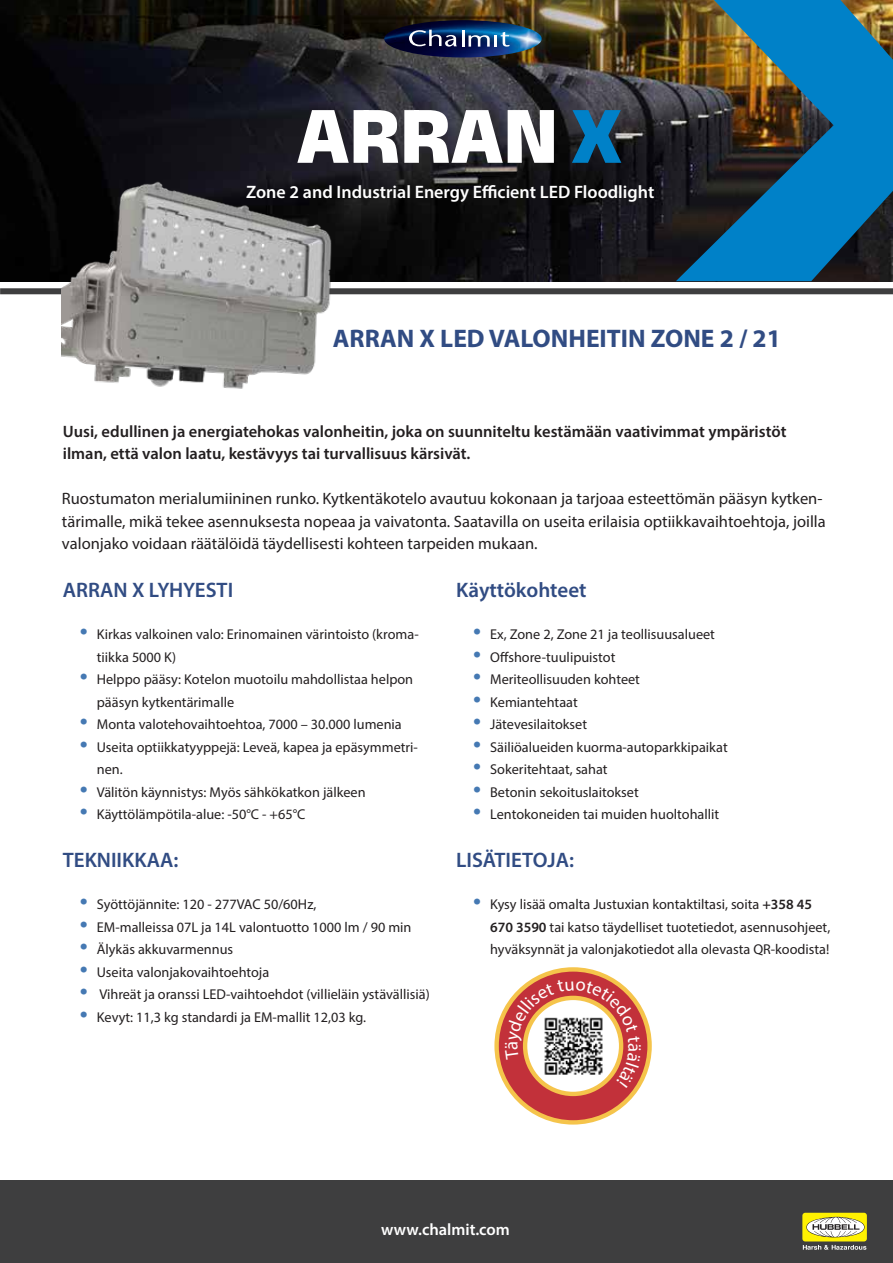
<style>
.page{position:relative;width:893px;height:1263px;background:#fff}
.page>*{position:absolute;margin:0;border:0;box-sizing:border-box;transform-origin:0 0}
.t1{font:800 82.5px "Anek Bangla";color:#fff}
.t2{font:700 25.5px "Myriad Pro";color:#314c83}
.t3{font:600 21px "Myriad Pro";color:#314c83}
.t4{font:600 18px "Myriad Pro";color:#fff}
.t5{font:16.5px/22.5px "Myriad Pro";color:#231f20}
.t6{font:600 16.5px/22.5px "Myriad Pro";color:#231f20}
.t7{font:600 16.5px "Myriad Pro";color:#fff}
.t8{font:14.25px/22.5px "Myriad Pro";color:#231f20}
.s1{color:#0081c8}
.s2{font-size:28.5px;color:#4579b3}
.s3{font-weight:600}
</style>
<div class="page">
<img style="left:0;top:0;width:893px;height:282px">
<img style="left:384px;top:54px;width:158px;height:3px">
<img style="left:0;top:0;width:626px;height:54px">
<img style="left:676px;top:0;width:217px;height:281px">
<div style="left:0;top:1180px;width:892px;height:83px;background:#3e3e3f"></div>
<div style="left:0;top:288px;width:893px;height:6px;background:#3e3e3f"></div>
<img style="left:62px;top:175px;width:275px;height:214px">
<svg style="left:497px;top:969px;width:153px;height:153px;background:#cc4e41"></svg>
<div style="left:494px;top:967px;width:158px;height:157px;border:4px solid #f5c44b;border-radius:50%"></div>
<svg style="left:802px;top:1212px;width:65px;height:38px;background:#c0ba63"></svg>
<svg style="left:505px;top:980px;width:136px;height:108px"></svg>
<h1 class="t1" style="left:297px;top:86px;width:327px">ARRAN <span class="s1">X</span></h1>
<p class="t4" style="left:246px;top:181px;width:410px">Zone 2 and Industrial Energy Efficient LED Floodlight</p>
<h2 class="t2" style="left:333px;top:321px;width:450px">ARRAN X LED VALONHEITIN ZONE 2 / 21</h2>
<p class="t6" style="left:63px;top:419px;width:725px">Uusi, edullinen ja energiatehokas valonheitin, joka on suunniteltu kestämään vaativimmat ympäristöt ilman, että valon laatu, kestävyys tai turvallisuus kärsivät.</p>
<p class="t5" style="left:62px;top:487px;width:765px">Ruostumaton merialumiininen runko. Kytkentäkotelo avautuu kokonaan ja tarjoaa esteettömän pääsyn kytken&shy;tärimalle, mikä tekee asennuksesta nopeaa ja vaivatonta. Saatavilla on useita erilaisia optiikkavaihtoehtoja, joilla valonjako voidaan räätälöidä täydellisesti kohteen tarpeiden mukaan.</p>
<h3 class="t3" style="left:63px;top:577px;width:172px">ARRAN X LYHYESTI</h3>
<p class="t8" style="left:97px;top:623px;width:323px;text-indent:-17px"><span class="s2">•</span> Kirkas valkoinen valo: Erinomainen värintoisto (kroma&shy;tiikka 5000 K)</p>
<p class="t8" style="left:97px;top:668px;width:318px;text-indent:-17px"><span class="s2">•</span> Helppo pääsy: Kotelon muotoilu mahdollistaa helpon pääsyn kytkentärimalle</p>
<p class="t8" style="left:80px;top:713px;width:323px"><span class="s2">•</span> Monta valotehovaihtoehtoa, 7000 – 30.000 lumenia</p>
<p class="t8" style="left:97px;top:735px;width:323px;text-indent:-17px"><span class="s2">•</span> Useita optiikkatyyppejä: Leveä, kapea ja epäsymmetri&shy;nen.</p>
<p class="t8" style="left:80px;top:780px;width:287px"><span class="s2">•</span> Välitön käynnistys: Myös sähkökatkon jälkeen</p>
<p class="t8" style="left:80px;top:803px;width:227px"><span class="s2">•</span> Käyttölämpötila-alue: -50°C - +65°C</p>
<h3 class="t3" style="left:63px;top:847px;width:117px">TEKNIIKKAA:</h3>
<p class="t8" style="left:80px;top:893px;width:238px"><span class="s2">•</span> Syöttöjännite: 120 - 277VAC 50/60Hz,</p>
<p class="t8" style="left:80px;top:915px;width:333px"><span class="s2">•</span> EM-malleissa 07L ja 14L valontuotto 1000 lm / 90 min</p>
<p class="t8" style="left:80px;top:938px;width:155px"><span class="s2">•</span> Älykäs akkuvarmennus</p>
<p class="t8" style="left:80px;top:960px;width:191px"><span class="s2">•</span> Useita valonjakovaihtoehtoja</p>
<p class="t8" style="left:80px;top:983px;width:351px"><span class="s2">•</span> Vihreät ja oranssi LED-vaihtoehdot (villieläin ystävällisiä)</p>
<p class="t8" style="left:80px;top:1005px;width:288px"><span class="s2">•</span> Kevyt: 11,3 kg standardi ja EM-mallit 12,03 kg.</p>
<h3 class="t3" style="left:456px;top:577px;width:132px">Käyttökohteet</h3>
<p class="t8" style="left:473px;top:623px;width:243px"><span class="s2">•</span> Ex, Zone 2, Zone 21 ja teollisuusalueet</p>
<p class="t8" style="left:473px;top:645px;width:144px"><span class="s2">•</span> Offshore-tuulipuistot</p>
<p class="t8" style="left:473px;top:668px;width:168px"><span class="s2">•</span> Meriteollisuuden kohteet</p>
<p class="t8" style="left:473px;top:690px;width:106px"><span class="s2">•</span> Kemiantehtaat</p>
<p class="t8" style="left:473px;top:713px;width:115px"><span class="s2">•</span> Jätevesilaitokset</p>
<p class="t8" style="left:473px;top:735px;width:256px"><span class="s2">•</span> Säiliöalueiden kuorma-autoparkkipaikat</p>
<p class="t8" style="left:473px;top:758px;width:136px"><span class="s2">•</span> Sokeritehtaat, sahat</p>
<p class="t8" style="left:473px;top:780px;width:167px"><span class="s2">•</span> Betonin sekoituslaitokset</p>
<p class="t8" style="left:473px;top:803px;width:248px"><span class="s2">•</span> Lentokoneiden tai muiden huoltohallit</p>
<h3 class="t3" style="left:456px;top:847px;width:119px">LISÄTIETOJA:</h3>
<p class="t8" style="left:490px;top:893px;width:342px;text-indent:-17px"><span class="s2">•</span> Kysy lisää omalta Justuxian kontaktiltasi, soita <span class="s3">+358 45<br>670 3590</span> tai katso täydelliset tuotetiedot, asennusohjeet, hyväksynnät ja valonjakotiedot alla olevasta QR-koodista!</p>
<p class="t7" style="left:381px;top:1219px;width:130px">www.chalmit.com</p>
</div>
